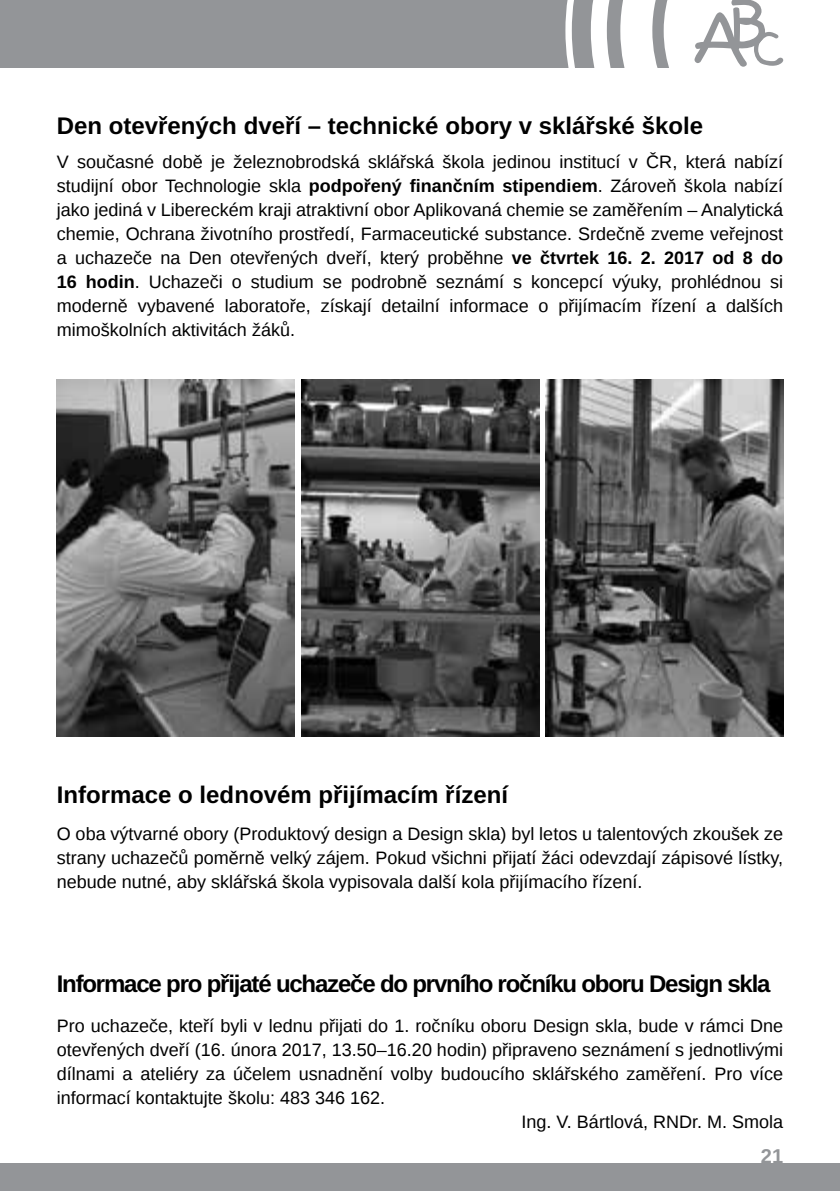
<style>
.page{position:relative;width:840px;height:1191px;background:#fff}
.page>*{position:absolute;margin:0;border:0;box-sizing:border-box;transform-origin:0 0}
.t1{font:700 24px "Liberation Sans";color:#000}
.t2{font:700 24px "Liberation Sans";letter-spacing:-.05em;color:#000}
.t3{font:700 20px "Liberation Sans";color:#939598}
.t4{font:18px/24px "Liberation Sans";color:#000;text-align:justify}
.s1{font-weight:700}
</style>
<div class="page">
<div style="left:0;top:1163px;width:839px;height:28px;background:#939598"></div>
<div style="left:0;top:0;width:680px;height:67px;background:#939598"></div>
<svg style="left:562px;top:0;width:222px;height:68px"></svg>
<img style="left:301px;top:379px;width:238px;height:357px">
<img style="left:545px;top:379px;width:237px;height:357px">
<img style="left:57px;top:379px;width:237px;height:357px">
<h1 class="t1" style="left:57px;top:109px;width:647px">Den otevřených dveří – technické obory v sklářské škole</h1>
<p class="t4" style="left:57px;top:151px;width:727px">V současné době je železnobrodská sklářská škola jedinou institucí v ČR, která nabízí studijní obor Technologie skla <span class="s1">podpořený finančním stipendiem</span>. Zároveň škola nabízí jako jediná v Libereckém kraji atraktivní obor Aplikovaná chemie se zaměřením – Analytická chemie, Ochrana životního prostředí, Farmaceutické substance. Srdečně zveme veřejnost a uchazeče na Den otevřených dveří, který proběhne <span class="s1">ve čtvrtek 16. 2. 2017 od 8 do 16 hodin</span>. Uchazeči o studium se podrobně seznámí s koncepcí výuky, prohlédnou si moderně vybavené laboratoře, získají detailní informace o přijímacím řízení a dalších mimoškolních aktivitách žáků.</p>
<h1 class="t1" style="left:57px;top:778px;width:452px">Informace o lednovém přijímacím řízení</h1>
<p class="t4" style="left:57px;top:822px;width:727px">O oba výtvarné obory (Produktový design a Design skla) byl letos u talentových zkoušek ze strany uchazečů poměrně velký zájem. Pokud všichni přijatí žáci odevzdají zápisové lístky, nebude nutné, aby sklářská škola vypisovala další kola přijímacího řízení.</p>
<h1 class="t2" style="left:57px;top:967px;width:715px">Informace pro přijaté uchazeče do prvního ročníku oboru Design skla</h1>
<p class="t4" style="left:57px;top:1015px;width:727px">Pro uchazeče, kteří byli v lednu přijati do 1. ročníku oboru Design skla, bude v rámci Dne</p>
<p class="t4" style="left:57px;top:1038px;width:727px">otevřených dveří (16. února 2017, 13.50–16.20 hodin) připraveno seznámení s jednotlivými</p>
<p class="t4" style="left:57px;top:1062px;width:727px">dílnami a ateliéry za účelem usnadnění volby budoucího sklářského zaměření. Pro více</p>
<p class="t4" style="left:57px;top:1086px;width:330px">informací kontaktujte školu: 483 346 162.</p>
<p class="t4" style="left:521px;top:1110px;width:145px">Ing. V. Bártlová, RND</p>
<p class="t4" style="left:691px;top:1110px;width:93px">r. M. Smola</p>
<p class="t3" style="left:760px;top:1142px;width:24px">21</p>
</div>
